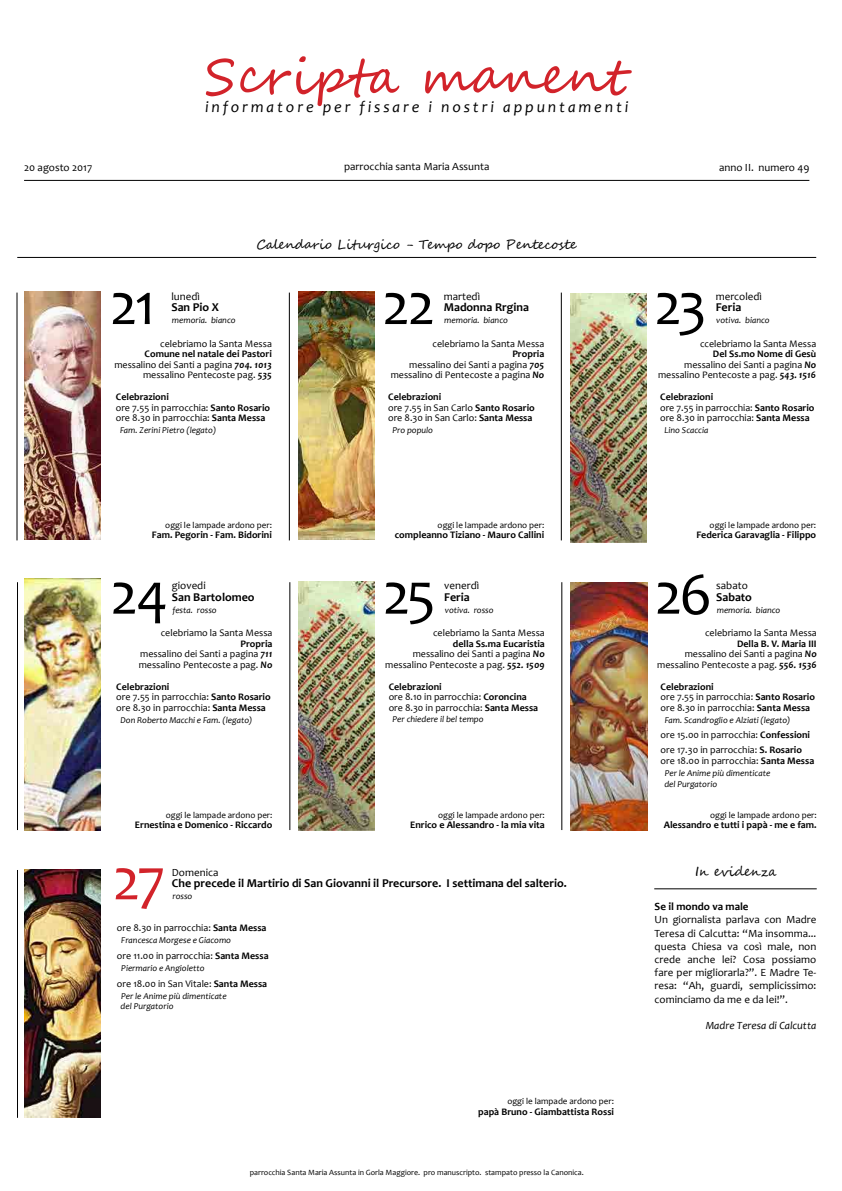
<style>
.page{position:relative;width:842px;height:1191px;background:#fff}
.page>*{position:absolute;margin:0;border:0;box-sizing:border-box;transform-origin:0 0}
.t1{font:60px "Candara";letter-spacing:-.05em;color:#000}
.t2{font:60px "Candara";color:#d2232a}
.t3{font:50px "Segoe Script";letter-spacing:.01em;color:#d2232a}
.t4{font:italic 16px "Candara";letter-spacing:.18em;color:#000}
.t5{font:13px "Segoe Script";color:#000}
.t6{font:700 12px "Candara";color:#000}
.t7{font:11px/13.2px "Candara";color:#000;text-align:justify}
.t8{font:italic 11px "Candara";color:#000}
.t9{font:700 11px "Candara";color:#000}
.t10{font:10px/10.5px "Candara";color:#000}
.t11{font:700 10px "Candara";color:#000}
.t12{font:italic 9px/10.8px "Candara";color:#000}
.t13{font:9px "Candara";color:#000}
.t14{font:8px "Candara";color:#000}
.s1{font-weight:700}
.s2{font-weight:700;font-style:italic}
</style>
<div class="page">
<hr style="left:24px;top:180px;width:785px;height:1px;background:#000">
<hr style="left:17px;top:257px;width:799px;height:1px;background:#000">
<hr style="left:17px;top:292px;width:1px;height:248px;background:#000">
<hr style="left:17px;top:870px;width:1px;height:247px;background:#000">
<hr style="left:654px;top:888px;width:163px;height:1px;background:#000">
<img style="left:24px;top:870px;width:77px;height:248px">
<hr style="left:561px;top:292px;width:1px;height:248px;background:#000">
<hr style="left:289px;top:292px;width:1px;height:248px;background:#000">
<hr style="left:17px;top:582px;width:1px;height:248px;background:#000">
<img style="left:570px;top:293px;width:77px;height:249px">
<hr style="left:562px;top:582px;width:1px;height:248px;background:#000">
<hr style="left:290px;top:582px;width:1px;height:248px;background:#000">
<img style="left:571px;top:582px;width:77px;height:248px">
<img style="left:298px;top:581px;width:77px;height:249px">
<img style="left:299px;top:292px;width:76px;height:247px">
<img style="left:24px;top:579px;width:76px;height:251px">
<img style="left:25px;top:292px;width:75px;height:247px">
<h2 class="t3" style="left:205px;top:36px;width:421px">Scripta manent</h2>
<h3 class="t4" style="left:205px;top:97px;width:425px">informatore per fissare i nostri appuntamenti</h3>
<p class="t7" style="left:344px;top:160px;width:147px">parrocchia santa Maria Assunta</p>
<p class="t7" style="left:24px;top:161px;width:70px">20 agosto 2017</p>
<p class="t7" style="left:719px;top:160px;width:92px">anno II. numero 49</p>
<h1 class="t1" style="left:110px;top:267px;width:47px">21</h1>
<p class="t7" style="left:171px;top:289px;width:30px">lunedì</p>
<p class="t6" style="left:171px;top:300px;width:49px">San Pio X</p>
<p class="t12" style="left:172px;top:314px;width:65px">memoria. bianco</p>
<h3 class="t5" style="left:256px;top:233px;width:322px">Calendario Liturgico - Tempo dopo Pentecoste</h3>
<h1 class="t1" style="left:382px;top:267px;width:55px">22</h1>
<p class="t7" style="left:444px;top:289px;width:38px">martedì</p>
<p class="t6" style="left:444px;top:300px;width:87px">Madonna Rrgina</p>
<p class="t12" style="left:444px;top:314px;width:65px">memoria. bianco</p>
<p class="t10" style="left:160px;top:338px;width:113px">celebriamo la Santa Messa</p>
<p class="t10" style="left:114px;top:348px;width:159px;text-align:right"><span class="s1">Comune nel natale dei Pastori </span>messalino dei Santi a pagina <span class="s2">704. 1013 </span>messalino Pentecoste pag. <span class="s2">535</span></p>
<p class="t10" style="left:116px;top:391px;width:156px"><span class="s1">Celebrazioni<br></span>ore 7.55 in parrocchia: <span class="s1">Santo Rosario </span>ore 8.30 in parrocchia: <span class="s1">Santa Messa</span></p>
<p class="t12" style="left:120px;top:425px;width:98px">Fam. Zerini Pietro (legato)</p>
<p class="t13" style="left:165px;top:519px;width:108px">oggi le lampade ardono per:</p>
<p class="t11" style="left:152px;top:529px;width:122px">Fam. Pegorin - Fam. Bidorini</p>
<h1 class="t1" style="left:110px;top:556px;width:59px">24</h1>
<p class="t7" style="left:172px;top:579px;width:35px">giovedi</p>
<p class="t6" style="left:172px;top:589px;width:84px">San Bartolomeo</p>
<p class="t12" style="left:172px;top:604px;width:46px">festa. rosso</p>
<p class="t10" style="left:161px;top:627px;width:113px">celebriamo la Santa Messa</p>
<p class="t10" style="left:139px;top:638px;width:135px;text-align:justify;text-indent:102px"><span class="s1">Propria </span>messalino dei Santi a pagina <span class="s2">711 </span>messalino Pentecoste a pag. <span class="s2">No</span></p>
<p class="t10" style="left:116px;top:681px;width:156px"><span class="s1">Celebrazioni<br></span>ore 7.55 in parrocchia: <span class="s1">Santo Rosario </span>ore 8.30 in parrocchia: <span class="s1">Santa Messa</span></p>
<p class="t12" style="left:121px;top:714px;width:133px">Don Roberto Macchi e Fam. (legato)</p>
<p class="t13" style="left:166px;top:809px;width:108px">oggi le lampade ardono per:</p>
<p class="t11" style="left:135px;top:818px;width:139px">Ernestina e Domenico - Riccardo</p>
<p class="t10" style="left:433px;top:338px;width:113px">celebriamo la Santa Messa</p>
<p class="t10" style="left:391px;top:348px;width:155px;text-align:right"><span class="s1">Propria<br></span>messalino dei Santi a pagina <span class="s2">705 </span>messalino di Pentecoste a pagina <span class="s2">No</span></p>
<p class="t10" style="left:388px;top:391px;width:148px"><span class="s1">Celebrazioni<br></span>ore 7.55 in San Carlo <span class="s1">Santo Rosario </span>ore 8.30 in San Carlo: <span class="s1">Santa Messa</span></p>
<p class="t12" style="left:392px;top:425px;width:42px">Pro populo</p>
<p class="t13" style="left:438px;top:519px;width:108px">oggi le lampade ardono per:</p>
<p class="t11" style="left:395px;top:529px;width:151px">compleanno Tiziano - Mauro Callini</p>
<h1 class="t1" style="left:383px;top:556px;width:55px">25</h1>
<p class="t7" style="left:444px;top:579px;width:36px">venerdì</p>
<p class="t6" style="left:444px;top:589px;width:27px">Feria</p>
<p class="t12" style="left:445px;top:604px;width:50px">votiva. rosso</p>
<p class="t10" style="left:433px;top:627px;width:113px">celebriamo la Santa Messa</p>
<p class="t10" style="left:385px;top:638px;width:161px;text-align:right"><span class="s1">della Ss.ma Eucaristia<br></span>messalino dei Santi a pagina <span class="s2">No </span>messalino Pentecoste a pag. <span class="s2">552. 1509</span></p>
<p class="t10" style="left:389px;top:681px;width:151px"><span class="s1">Celebrazioni<br></span>ore 8.10 in parrocchia: <span class="s1">Coroncina </span>ore 8.30 in parrocchia: <span class="s1">Santa Messa</span></p>
<p class="t12" style="left:393px;top:713px;width:92px">Per chiedere il bel tempo</p>
<p class="t13" style="left:438px;top:809px;width:108px">oggi le lampade ardono per:</p>
<p class="t11" style="left:410px;top:818px;width:136px">Enrico e Alessandro - la mia vita</p>
<h1 class="t2" style="left:113px;top:842px;width:54px">27</h1>
<p class="t7" style="left:172px;top:865px;width:48px">Domenica</p>
<p class="t6" style="left:172px;top:875px;width:396px">Che precede il Martirio di San Giovanni il Precursore. I settimana del salterio.</p>
<p class="t12" style="left:172px;top:890px;width:21px">rosso</p>
<p class="t10" style="left:117px;top:922px;width:151px">ore 8.30 in parrocchia: <span class="s1">Santa Messa</span></p>
<p class="t12" style="left:121px;top:934px;width:111px">Francesca Morgese e Giacomo</p>
<p class="t10" style="left:117px;top:950px;width:153px">ore 11.00 in parrocchia: <span class="s1">Santa Messa</span></p>
<p class="t12" style="left:121px;top:963px;width:85px">Piermario e Angioletto</p>
<p class="t10" style="left:117px;top:978px;width:152px">ore 18.00 in San Vitale: <span class="s1">Santa Messa</span></p>
<p class="t12" style="left:121px;top:990px;width:107px">Per le Anime più dimenticate del Purgatorio</p>
<p class="t13" style="left:507px;top:1095px;width:108px">oggi le lampade ardono per:</p>
<p class="t11" style="left:478px;top:1105px;width:137px">papà Bruno - Giambattista Rossi</p>
<p class="t14" style="left:250px;top:1167px;width:335px">parrocchia Santa Maria Assunta in Gorla Maggiore. pro manuscripto. stampato presso la Canonica.</p>
<h1 class="t1" style="left:654px;top:267px;width:54px">23</h1>
<p class="t7" style="left:716px;top:289px;width:48px">mercoledì</p>
<p class="t6" style="left:716px;top:300px;width:27px">Feria</p>
<p class="t12" style="left:716px;top:314px;width:55px">votiva. bianco</p>
<p class="t10" style="left:700px;top:338px;width:118px">ccelebriamo la Santa Messa</p>
<p class="t10" style="left:658px;top:348px;width:160px;text-align:right"><span class="s1">Del Ss.mo Nome di Gesù<br></span>messalino dei Santi a pagina <span class="s2">No </span>messalino Pentecoste a pag. <span class="s2">543. 1516</span></p>
<p class="t10" style="left:660px;top:391px;width:156px"><span class="s1">Celebrazioni<br></span>ore 7.55 in parrocchia: <span class="s1">Santo Rosario </span>ore 8.30 in parrocchia: <span class="s1">Santa Messa</span></p>
<p class="t12" style="left:664px;top:425px;width:45px">Lino Scaccia</p>
<p class="t13" style="left:710px;top:519px;width:108px">oggi le lampade ardono per:</p>
<p class="t11" style="left:696px;top:529px;width:121px">Federica Garavaglia - Filippo</p>
<h1 class="t1" style="left:655px;top:556px;width:59px">26</h1>
<p class="t7" style="left:716px;top:579px;width:33px">sabato</p>
<p class="t6" style="left:716px;top:589px;width:37px">Sabato</p>
<p class="t12" style="left:717px;top:604px;width:65px">memoria. bianco</p>
<p class="t10" style="left:705px;top:627px;width:113px">celebriamo la Santa Messa</p>
<p class="t10" style="left:657px;top:638px;width:161px;text-align:right"><span class="s1">Della B. V. Maria III<br></span>messalino dei Santi a pagina <span class="s2">No </span>messalino Pentecoste a pag. <span class="s2">556. 1536</span></p>
<p class="t10" style="left:661px;top:681px;width:156px"><span class="s1">Celebrazioni<br></span>ore 7.55 in parrocchia: <span class="s1">Santo Rosario </span>ore 8.30 in parrocchia: <span class="s1">Santa Messa</span></p>
<p class="t12" style="left:665px;top:714px;width:127px">Fam. Scandroglio e Alziati (legato)</p>
<p class="t10" style="left:661px;top:727px;width:151px;line-height:15.3px">ore 15.00 in parrocchia: <span class="s1">Confessioni </span>ore 17.30 in parrocchia: <span class="s1">S. Rosario</span></p>
<p class="t10" style="left:661px;top:755px;width:155px">ore 18.00 in parrocchia: <span class="s1">Santa Messa</span></p>
<p class="t12" style="left:664px;top:767px;width:107px">Per le Anime più dimenticate del Purgatorio</p>
<p class="t13" style="left:710px;top:809px;width:108px">oggi le lampade ardono per:</p>
<p class="t11" style="left:664px;top:818px;width:154px">Alessandro e tutti i papà - me e fam.</p>
<h3 class="t5" style="left:695px;top:860px;width:83px">In evidenza</h3>
<p class="t9" style="left:655px;top:899px;width:95px">Se il mondo va male</p>
<p class="t7" style="left:655px;top:913px;width:163px">Un giornalista parlava con Madre Teresa di Calcutta: “Ma insomma... questa Chiesa va così male, non crede anche lei? Cosa possiamo fare per migliorarla?”. E Madre Te&shy;resa: “Ah, guardi, semplicissimo: cominciamo da me e da lei!”.</p>
<p class="t8" style="left:706px;top:1018px;width:112px">Madre Teresa di Calcutta</p>
</div>
